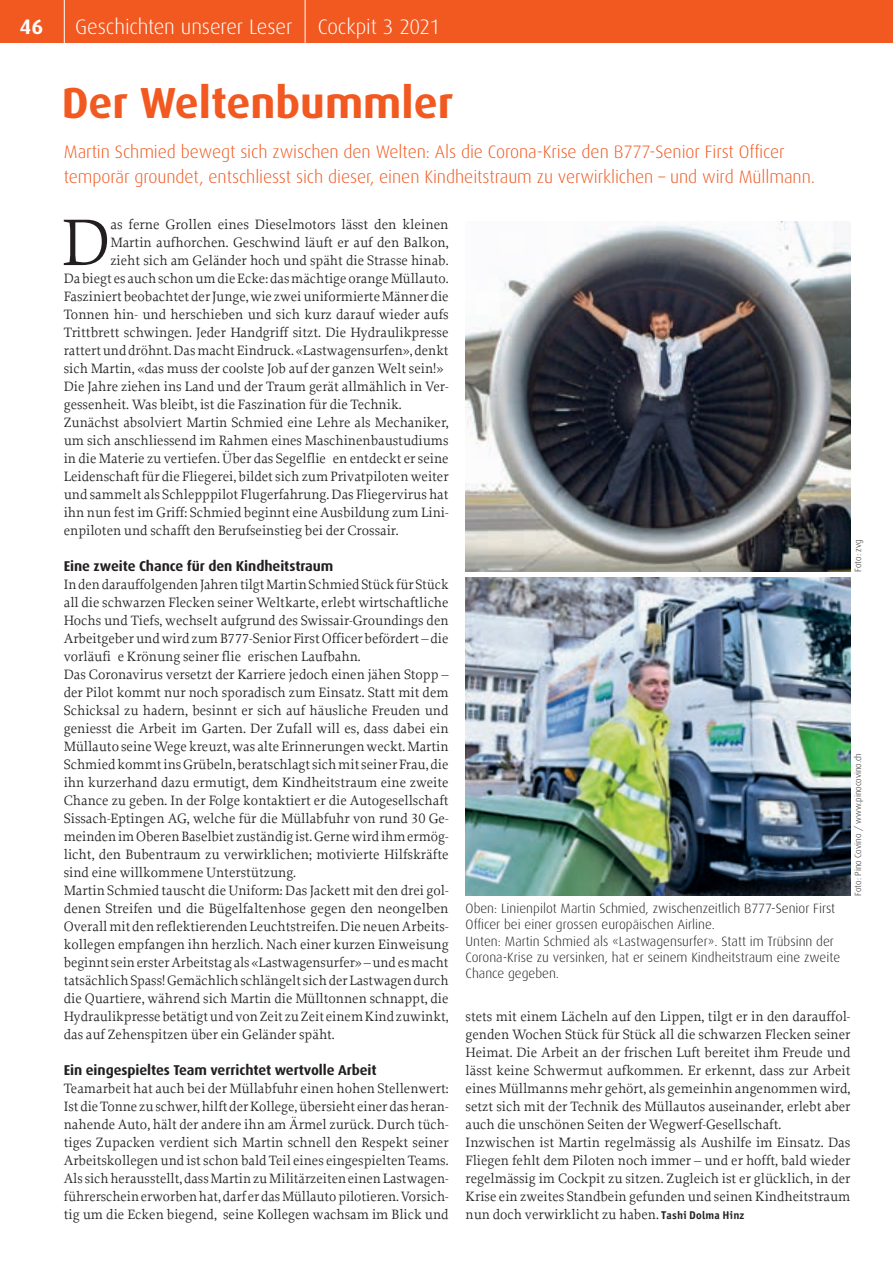
<style>
.page{position:relative;width:893px;height:1263px;background:#fff}
.page>*{position:absolute;margin:0;border:0;box-sizing:border-box;transform-origin:0 0}
.t1{font:69.3px "Proforma";color:#231f20}
.t2{font:700 43.5px "Dax";color:#f15921}
.t3{font:300 21px "Dax";letter-spacing:-.01em;color:#fff}
.t4{font:700 21px "Dax";color:#fff}
.t5{font:300 18px/25.5px "Dax";letter-spacing:-.005em;color:#f15921}
.t6{font:14.25px/18px "Proforma";color:#231f20}
.t7{font:700 14.25px "Dax";letter-spacing:-.005em;color:#231f20}
.t8{font:300 13.5px/16.2px "Dax";color:#231f20}
.t9{font:300 9px "Dax";color:#231f20}
.s1{font-family:"Officina San ITC";font-weight:700;font-size:11.25px}
</style>
<div class="page">
<div style="left:0;top:0;width:893px;height:43px;background:#f15921"></div>
<hr style="left:64px;top:0;width:1px;height:82px;background:#fff">
<hr style="left:305px;top:0;width:1px;height:43px;background:#fff">
<img style="left:466px;top:221px;width:384px;height:350px">
<img style="left:466px;top:577px;width:384px;height:318px">
<h3 class="t4" style="left:20px;top:15px;width:25px">46</h3>
<h3 class="t3" style="left:75px;top:16px;width:366px">Geschichten unserer Leser Cockpit 3 2021</h3>
<h2 class="t2" style="left:62px;top:79px;width:393px">Der Weltenbummler</h2>
<p class="t5" style="left:64px;top:139px;width:753px">Martin Schmied bewegt sich zwischen den Welten: Als die Corona-Krise den B777-Senior First Officer temporär groundet, entschliesst sich dieser, einen Kindheitstraum zu verwirklichen – und wird Müllmann.</p>
<h1 class="t1" style="left:61px;top:200px;width:50px">D</h1>
<p class="t6" style="left:110px;top:215px;width:340px">as ferne Grollen eines Dieselmotors lässt den kleinen</p>
<p class="t6" style="left:110px;top:233px;width:340px">Martin aufhorchen. Geschwind läuft er auf den Balkon,</p>
<p class="t6" style="left:110px;top:251px;width:340px">zieht sich am Geländer hoch und späht die Strasse hinab.</p>
<p class="t6" style="left:64px;top:269px;width:386px">Da biegt es auch schon um die Ecke: das mächtige orange Müllauto.</p>
<p class="t6" style="left:64px;top:287px;width:386px">Fasziniert beobachtet der Junge, wie zwei uniformierte Männer die</p>
<p class="t6" style="left:64px;top:305px;width:386px">Tonnen hin- und herschieben und sich kurz darauf wieder aufs</p>
<p class="t6" style="left:64px;top:323px;width:386px">Trittbrett schwingen. Jeder Handgriff sitzt. Die Hydraulikpresse</p>
<p class="t6" style="left:64px;top:341px;width:386px">rattert und dröhnt. Das macht Eindruck. «Lastwagensurfen», denkt</p>
<p class="t6" style="left:64px;top:359px;width:381px">sich Martin, «das muss der coolste Job auf der ganzen Welt sein!»</p>
<p class="t6" style="left:64px;top:377px;width:386px">Die Jahre ziehen ins Land und der Traum gerät allmählich in Ver-</p>
<p class="t6" style="left:64px;top:395px;width:339px">gessenheit. Was bleibt, ist die Faszination für die Technik.</p>
<p class="t6" style="left:64px;top:413px;width:386px">Zunächst absolviert Martin Schmied eine Lehre als Mechaniker,</p>
<p class="t6" style="left:64px;top:431px;width:386px">um sich anschliessend im Rahmen eines Maschinenbaustudiums</p>
<p class="t6" style="left:64px;top:449px;width:386px">in die Materie zu vertiefen. Über das Segelflie en entdeckt er seine</p>
<p class="t6" style="left:64px;top:467px;width:386px">Leidenschaft für die Fliegerei, bildet sich zum Privatpiloten weiter</p>
<p class="t6" style="left:64px;top:485px;width:386px">und sammelt als Schlepppilot Flugerfahrung. Das Fliegervirus hat</p>
<p class="t6" style="left:64px;top:503px;width:386px">ihn nun fest im Griff: Schmied beginnt eine Ausbildung zum Lini-</p>
<p class="t6" style="left:64px;top:521px;width:336px">enpiloten und schafft den Berufseinstieg bei der Crossair.</p>
<p class="t7" style="left:64px;top:558px;width:271px">Eine zweite Chance für den Kindheitstraum</p>
<p class="t6" style="left:64px;top:575px;width:386px">In den darauffolgenden Jahren tilgt Martin Schmied Stück für Stück all die schwarzen Flecken seiner Weltkarte, erlebt wirtschaftliche Hochs und Tiefs, wechselt aufgrund des Swissair-Groundings den Arbeitgeber und wird zum B777-Senior First Officer befördert – die vorläufi e Krönung seiner flie erischen Laufbahn.<br>Das Coronavirus versetzt der Karriere jedoch einen jähen Stopp – der Pilot kommt nur noch sporadisch zum Einsatz. Statt mit dem Schicksal zu hadern, besinnt er sich auf häusliche Freuden und geniesst die Arbeit im Garten. Der Zufall will es, dass dabei ein Müllauto seine Wege kreuzt, was alte Erinnerungen weckt. Martin Schmied kommt ins Grübeln, beratschlagt sich mit seiner Frau, die ihn kurzerhand dazu ermutigt, dem Kindheitstraum eine zweite Chance zu geben. In der Folge kontaktiert er die Autogesellschaft Sissach-Eptingen AG, welche für die Müllabfuhr von rund 30 Ge&shy;meinden im Oberen Baselbiet zuständig ist. Gerne wird ihm ermög&shy;licht, den Bubentraum zu verwirklichen; motivierte Hilfskräfte sind eine willkommene Unterstützung.<br>Martin Schmied tauscht die Uniform: Das Jackett mit den drei gol&shy;denen Streifen und die Bügelfaltenhose gegen den neongelben Overall mit den reflektierenden Leuchtstreifen. Die neuen Arbeits&shy;kollegen empfangen ihn herzlich. Nach einer kurzen Einweisung beginnt sein erster Arbeitstag als «Lastwagensurfer» – und es macht tatsächlich Spass! Gemächlich schlängelt sich der Lastwagen durch die Quartiere, während sich Martin die Mülltonnen schnappt, die Hydraulikpresse betätigt und von Zeit zu Zeit einem Kind zuwinkt, das auf Zehenspitzen über ein Geländer späht.</p>
<p class="t7" style="left:64px;top:1062px;width:314px">Ein eingespieltes Team verrichtet wertvolle Arbeit</p>
<p class="t6" style="left:64px;top:1079px;width:386px;text-align:justify">Teamarbeit hat auch bei der Müllabfuhr einen hohen Stellenwert:<br>Ist die Tonne zu schwer, hilft der Kollege, übersieht einer das heran&shy;nahende Auto, hält der andere ihn am Ärmel zurück. Durch tüch&shy;tiges Zupacken verdient sich Martin schnell den Respekt seiner Arbeitskollegen und ist schon bald Teil eines eingespielten Teams.<br>Als sich herausstellt, dass Martin zu Militärzeiten einen Lastwagen&shy;führerschein erworben hat, darf er das Müllauto pilotieren. Vorsich&shy;tig um die Ecken biegend, seine Kollegen wachsam im Blick und</p>
<p class="t9" style="left:853px;top:572px;width:34px;rotate:-90deg">Foto: zvg</p>
<p class="t8" style="left:466px;top:900px;width:376px">Oben: Linienpilot Martin Schmied, zwischenzeitlich B777-Senior First Officer bei einer grossen europäischen Airline.<br>Unten: Martin Schmied als «Lastwagensurfer». Statt im Trübsinn der Corona-Krise zu versinken, hat er seinem Kindheitstraum eine zweite Chance gegeben.</p>
<p class="t9" style="left:853px;top:896px;width:144px;rotate:-90deg">Foto: Pino Covino / www.pinocovino.ch</p>
<p class="t6" style="left:466px;top:1007px;width:386px">stets mit einem Lächeln auf den Lippen, tilgt er in den darauffol&shy;genden Wochen Stück für Stück all die schwarzen Flecken seiner Heimat. Die Arbeit an der frischen Luft bereitet ihm Freude und lässt keine Schwermut aufkommen. Er erkennt, dass zur Arbeit eines Müllmanns mehr gehört, als gemeinhin angenommen wird, setzt sich mit der Technik des Müllautos auseinander, erlebt aber auch die unschönen Seiten der Wegwerf-Gesellschaft.<br>Inzwischen ist Martin regelmässig als Aushilfe im Einsatz. Das Fliegen fehlt dem Piloten noch immer – und er hofft, bald wieder regelmässig im Cockpit zu sitzen. Zugleich ist er glücklich, in der Krise ein zweites Standbein gefunden und seinen Kindheitstraum nun doch verwirklicht zu haben. <span class="s1">Tashi Dolma Hinz</span></p>
</div>
